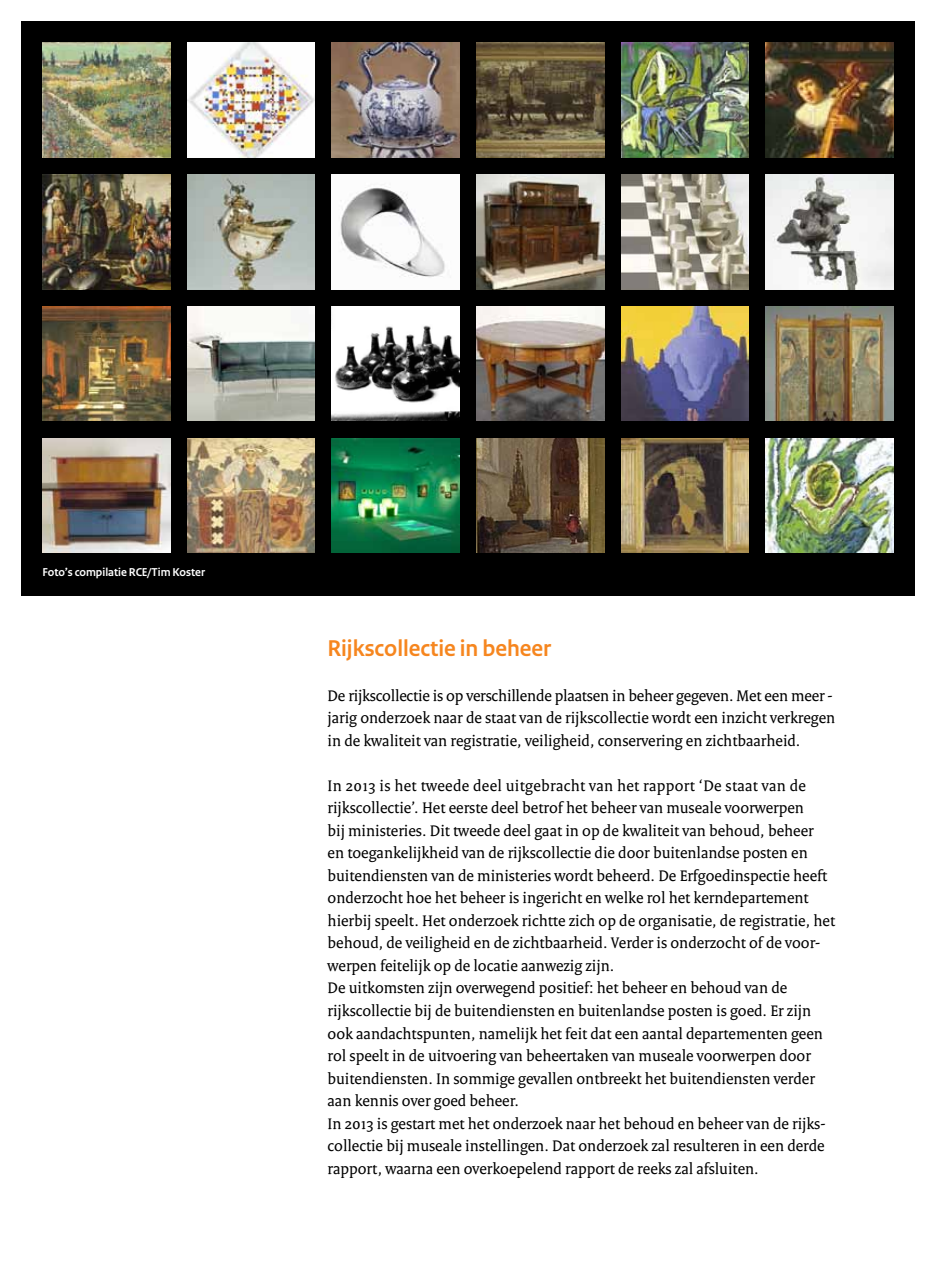
<style>
.page{position:relative;width:936px;height:1263px;background:#fff}
.page>*{position:absolute;margin:0;border:0;box-sizing:border-box;transform-origin:0 0}
.t1{font:700 24px "Rijksoverheid Sans";color:#f6861f}
.t2{font:16.5px/22.5px "Rijksoverheid Serif";color:#000}
.t3{font:700 12px "Rijksoverheid Sans";color:#fff}
</style>
<div class="page">
<div style="left:21px;top:21px;width:893px;height:574px;background:#000"></div>
<img style="left:43px;top:43px;width:127px;height:114px">
<img style="left:43px;top:174px;width:127px;height:115px">
<img style="left:43px;top:306px;width:127px;height:115px">
<img style="left:43px;top:438px;width:127px;height:115px">
<img style="left:187px;top:43px;width:128px;height:114px">
<img style="left:187px;top:174px;width:128px;height:115px">
<img style="left:187px;top:306px;width:128px;height:115px">
<img style="left:187px;top:438px;width:128px;height:115px">
<img style="left:332px;top:43px;width:127px;height:114px">
<img style="left:332px;top:174px;width:127px;height:115px">
<img style="left:332px;top:306px;width:127px;height:115px">
<img style="left:332px;top:438px;width:127px;height:115px">
<img style="left:476px;top:43px;width:128px;height:114px">
<img style="left:476px;top:174px;width:128px;height:115px">
<img style="left:476px;top:306px;width:128px;height:115px">
<img style="left:476px;top:438px;width:128px;height:115px">
<img style="left:621px;top:43px;width:127px;height:114px">
<img style="left:621px;top:174px;width:127px;height:115px">
<img style="left:621px;top:306px;width:127px;height:115px">
<img style="left:621px;top:438px;width:127px;height:115px">
<img style="left:765px;top:43px;width:128px;height:114px">
<img style="left:765px;top:174px;width:128px;height:115px">
<img style="left:765px;top:306px;width:128px;height:115px">
<img style="left:765px;top:438px;width:128px;height:115px">
<p class="t3" style="left:43px;top:565px;width:164px">Foto’s compilatie RCE/Tim Koster</p>
<h1 class="t1" style="left:327px;top:634px;width:225px">Rijkscollectie in beheer</h1>
<p class="t2" style="left:327px;top:684px;width:509px">De rijkscollectie is op verschillende plaatsen in beheer gegeven. Met een meer - jarig onderzoek naar de staat van de rijkscollectie wordt een inzicht verkregen in de kwaliteit van registratie, veiligheid, conservering en zichtbaarheid.</p>
<p class="t2" style="left:327px;top:774px;width:509px">In 2013 is het tweede deel uitgebracht van het rapport ‘De staat van de rijkscollectie’. Het eerste deel betrof het beheer van museale voorwerpen<br>bij ministeries. Dit tweede deel gaat in op de kwaliteit van behoud, beheer<br>en toegankelijkheid van de rijkscollectie die door buitenlandse posten en buitendiensten van de ministeries wordt beheerd. De Erfgoedinspectie heeft onderzocht hoe het beheer is ingericht en welke rol het kerndepartement hierbij speelt. Het onderzoek richtte zich op de organisatie, de registratie, het behoud, de veiligheid en de zichtbaarheid. Verder is onderzocht of de voor&shy;werpen feitelijk op de locatie aanwezig zijn.<br>De uitkomsten zijn overwegend positief: het beheer en behoud van de rijkscollectie bij de buitendiensten en buitenlandse posten is goed. Er zijn ook aandachtspunten, namelijk het feit dat een aantal departementen geen rol speelt in de uitvoering van beheertaken van museale voorwerpen door buitendiensten. In sommige gevallen ontbreekt het buitendiensten verder aan kennis over goed beheer.<br>In 2013 is gestart met het onderzoek naar het behoud en beheer van de rijks&shy;collectie bij museale instellingen. Dat onderzoek zal resulteren in een derde rapport, waarna een overkoepelend rapport de reeks zal afsluiten.</p>
</div>
